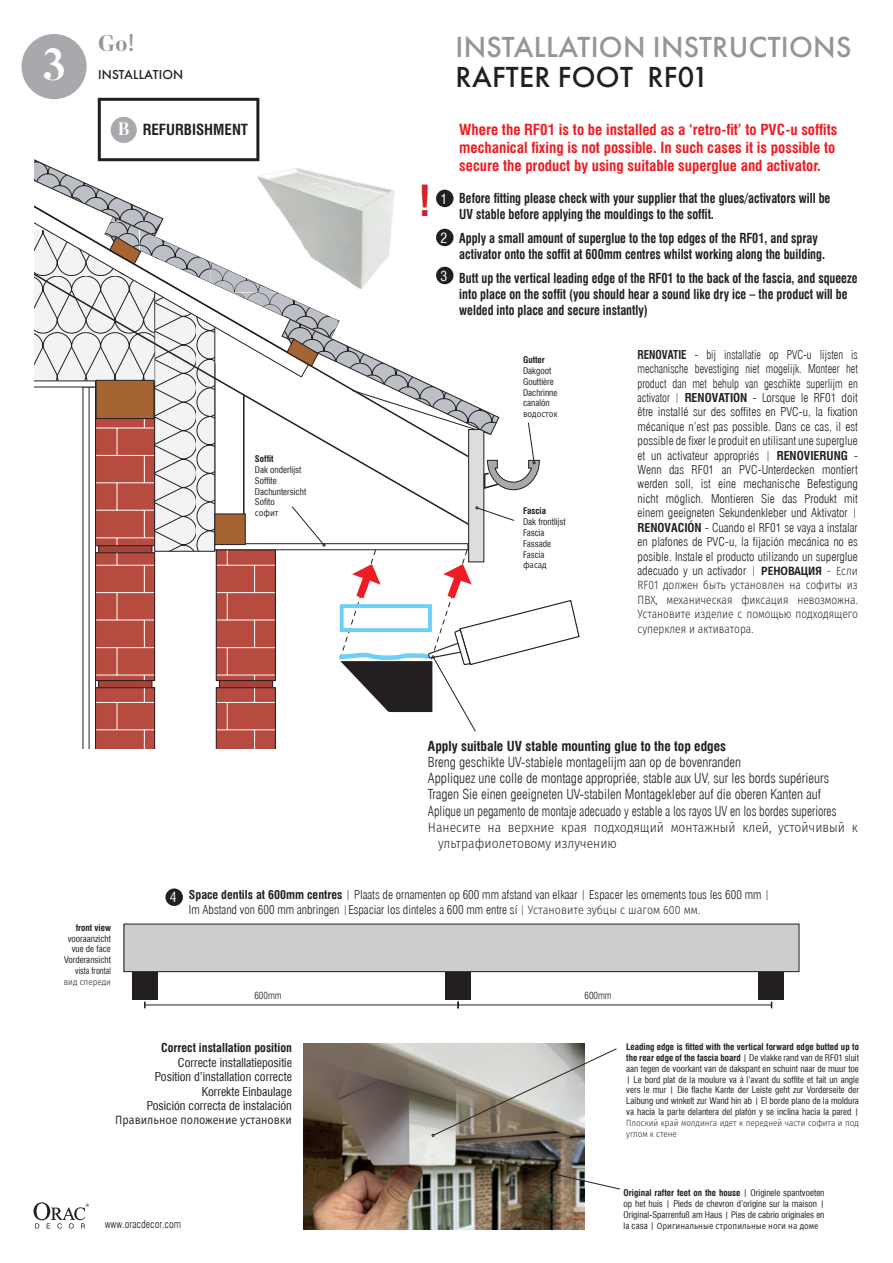
<style>
.page{position:relative;width:893px;height:1263px;background:#fff}
.page>*{position:absolute;margin:0;border:0;box-sizing:border-box;transform-origin:0 0}
.t1{font:700 45px "Butler";color:#fff}
.t2{font:700 condensed 41.85px "Swiss 721 TL";color:#d1232a}
.t3{font:500 30.15px "Futura PT";letter-spacing:.01em;color:#939598}
.t4{font:500 30.15px "Futura PT";letter-spacing:.01em;color:#231f20}
.t5{font:700 22.65px "Butler";color:#939598}
.t6{font:700 condensed 15px/18px "Swiss 721 TL";color:#ee1d23}
.t7{font:700 condensed 15px "Swiss 721 TL";color:#231f20}
.t8{font:condensed 13.8px "Swiss 721 TL";color:#fff}
.t9{font:700 condensed 13.5px/16.2px "Swiss 721 TL";color:#231f20;scale:.9 1}
.t10{font:300 condensed 13.5px/16.2px "Swiss 721 TL";color:#231f20}
.t11{font:300 13.5px/16.2px "Fira Sans";color:#231f20;scale:.9 1}
.t12{font:700 condensed 13.5px "Swiss 721 TL";color:#231f20}
.t13{font:500 13.5px "Futura PT";letter-spacing:.01em;color:#231f20}
.t14{font:300 condensed 12px/14.4px "Swiss 721 TL";color:#231f20;text-align:justify;scale:.9 1}
.t15{font:300 condensed 12px/14.4px "Swiss 721 TL";color:#231f20}
.t16{font:300 12px/14.4px "Fira Sans";color:#231f20;text-align:justify;scale:.85 1}
.t17{font:condensed 12px/14.4px "Swiss 721 TL";color:#231f20;text-align:right}
.t18{font:12px "Fira Sans";color:#231f20;scale:.9 1}
.t19{font:700 condensed 12px "Swiss 721 TL";color:#231f20}
.t20{font:300 condensed 10.5px "Swiss 721 TL";color:#231f20}
.t21{font:300 condensed 9.75px "Swiss 721 TL";color:#231f20}
.t22{font:condensed 9px/10.8px "Swiss 721 TL";color:#231f20}
.t23{font:300 9px/10.8px "Fira Sans";color:#231f20;scale:.9 1}
.t24{font:9px "Fira Sans";color:#231f20;scale:.9 1}
.t25{font:700 condensed 9px "Swiss 721 TL";color:#231f20}
.s1{font-family:"Butler";font-stretch:normal;font-size:18px;color:#fff}
.s2{font-weight:700}
.s3{font-family:"Fira Sans";font-weight:600;font-stretch:normal}
.s4{font-family:"Fira Sans";font-stretch:normal}
.s5{font-family:"Swiss 721 TL";font-stretch:condensed}
</style>
<div class="page">
<img style="left:304px;top:1043px;width:280px;height:187px">
<div style="left:21px;top:34px;width:66px;height:65px;background:#a8a9ad;border-radius:50%"></div>
<svg style="left:34px;top:1202px;width:55px;height:26px"></svg>
<svg style="left:500px;top:1161px;width:120px;height:29px"></svg>
<svg style="left:432px;top:1048px;width:185px;height:89px"></svg>
<div style="left:133px;top:966px;width:25px;height:34px;background:#231f20"></div>
<div style="left:446px;top:966px;width:25px;height:34px;background:#231f20"></div>
<div style="left:759px;top:966px;width:25px;height:34px;background:#231f20"></div>
<div style="left:124px;top:924px;width:675px;height:48px;background:#cccdcf"></div>
<div style="left:124px;top:924px;width:675px;height:48px;border:1px solid #231f20"></div>
<hr style="left:145px;top:1005px;width:313px;height:1px;background:#231f20">
<svg style="left:144px;top:1001px;width:2px;height:7px"></svg>
<hr style="left:458px;top:1005px;width:314px;height:1px;background:#231f20">
<svg style="left:457px;top:1001px;width:2px;height:7px"></svg>
<div style="left:165px;top:888px;width:18px;height:18px;background:#231f20;border-radius:50%"></div>
<div style="left:98px;top:98px;width:161px;height:63px;border:3px solid #231f20"></div>
<svg style="left:34px;top:115px;width:546px;height:633px"></svg>
<img style="left:253px;top:281px;width:26px;height:12px">
<h1 class="t1" style="left:42px;top:36px;width:25px">3</h1>
<h3 class="t5" style="left:98px;top:28px;width:38px">Go!</h3>
<h3 class="t13" style="left:98px;top:66px;width:87px">INSTALLATION</h3>
<h3 class="t7" style="left:118px;top:120px;width:132px"><span class="s1">B</span> REFURBISHMENT</h3>
<p class="t25" style="left:255px;top:453px;width:20px">Soffit</p>
<p class="t22" style="left:255px;top:464px;width:53px">Dak onderlĳst<br>Soffite<br>Dachuntersicht<br>Sofito</p>
<p class="t24" style="left:255px;top:507px;width:28px">софит</p>
<h3 class="t3" style="left:456px;top:29px;width:397px">INSTALLATION INSTRUCTIONS</h3>
<h3 class="t4" style="left:456px;top:59px;width:255px">RAFTER FOOT RF01</h3>
<h2 class="t2" style="left:419px;top:175px;width:14px">!</h2>
<h3 class="t8" style="left:441px;top:190px;width:8px">1</h3>
<h3 class="t8" style="left:441px;top:229px;width:8px">2</h3>
<h3 class="t8" style="left:441px;top:267px;width:8px">3</h3>
<h3 class="t6" style="left:459px;top:120px;width:380px">Where the RF01 is to be installed as a ‘retro-fit’ to PVC-u soffits mechanical fixing is not possible. In such cases it is possible to secure the product by using suitable superglue and activator.</h3>
<h3 class="t9" style="left:459px;top:190px;width:414px">Before fitting please check with your supplier that the glues/activators will be<br>UV stable before applying the mouldings to the soffit.</h3>
<h3 class="t9" style="left:459px;top:230px;width:408px">Apply a small amount of superglue to the top edges of the RF01, and spray activator onto the soffit at 600mm centres whilst working along the building.</h3>
<h3 class="t9" style="left:459px;top:270px;width:444px">Butt up the vertical leading edge of the RF01 to the back of the fascia, and squeeze into place on the soffit (you should hear a sound like dry ice – the product will be welded into place and secure instantly)</h3>
<p class="t25" style="left:523px;top:354px;width:23px">Gutter</p>
<p class="t22" style="left:523px;top:365px;width:36px">Dakgoot<br>Gouttière<br>Dachrinne canalón</p>
<p class="t24" style="left:523px;top:408px;width:40px">водосток</p>
<p class="t25" style="left:523px;top:505px;width:25px">Fascia</p>
<p class="t22" style="left:523px;top:516px;width:44px">Dak frontlĳst<br>Fascia<br>Fassade<br>Fascia</p>
<p class="t24" style="left:523px;top:559px;width:28px">фасад</p>
<p class="t14" style="left:638px;top:347px;width:246px"><span class="s2">RENOVATIE</span> - bĳ installatie op PVC-u lĳsten is mechanische bevestiging niet mogelĳk. Monteer het product dan met behulp van geschikte superlĳm en activator | <span class="s2">RENOVATION</span> - Lorsque le RF01 doit être installé sur des soffites en PVC-u, la fixation mécanique n’est pas possible. Dans ce cas, il est possible de fixer le produit en utilisant une superglue et un activateur appropriés | <span class="s2">RENOVIERUNG</span> - Wenn das RF01 an PVC-Unterdecken montiert werden soll, ist eine mechanische Befestigung nicht möglich. Montieren Sie das Produkt mit einem geeigneten Sekundenkleber und Aktivator | <span class="s2">RENOVACIÓN</span> - Cuando el RF01 se vaya a instalar en plafones de PVC-u, la fijación mecánica no es posible. Instale el producto utilizando un superglue adecuado y un activador | <span class="s3">РЕНОВАЦИЯ</span> <span class="s4">- Если</span></p>
<h3 class="t16" style="left:638px;top:578px;width:261px">RF01 должен быть установлен на софиты из ПВХ, механическая фиксация невозможна.<br>Установите изделие с помощью подходящего суперклея и активатора.</h3>
<h3 class="t12" style="left:428px;top:737px;width:300px">Apply suitbale UV stable mounting glue to the top edges</h3>
<p class="t10" style="left:428px;top:754px;width:410px">Breng geschikte UV-stabiele montagelĳm aan op de bovenranden<br>Appliquez une colle de montage appropriée, stable aux UV, sur les bords supérieurs Tragen Sie einen geeigneten UV-stabilen Montagekleber auf die oberen Kanten auf Aplique un pegamento de montaje adecuado y estable a los rayos UV en los bordes superiores</p>
<h3 class="t11" style="left:438px;top:819px;width:468px;text-indent:-10px">Нанесите на верхние края подходящий монтажный клей, устойчивый к ультрафиолетовому излучению</h3>
<h3 class="t8" style="left:170px;top:889px;width:8px">4</h3>
<h3 class="t15" style="left:189px;top:887px;width:583px"><span class="s2">Space dentils at 600mm centres</span> | Plaats de ornamenten op 600 mm afstand van elkaar | Espacer les ornements tous les 600 mm |<br>Im Abstand von 600 mm anbringen |Espaciar los dinteles a 600 mm entre sí | <span class="s4">Установите зубцы с шагом 600 мм.</span></h3>
<p class="t25" style="left:76px;top:922px;width:37px">front view</p>
<p class="t22" style="left:64px;top:933px;width:48px;text-align:right">vooraanzicht vue de face<br>Vorderansicht vista frontal</p>
<p class="t23" style="left:64px;top:976px;width:54px">вид спереди</p>
<p class="t21" style="left:254px;top:990px;width:29px">600mm</p>
<p class="t21" style="left:584px;top:990px;width:29px">600mm</p>
<h3 class="t19" style="left:161px;top:1040px;width:132px">Correct installation position</h3>
<h3 class="t17" style="left:147px;top:1055px;width:147px">Correcte installatiepositie<br>Position d’installation correcte<br>Korrekte Einbaulage<br>Posición correcta de instalación</h3>
<h3 class="t18" style="left:115px;top:1112px;width:198px">Правильное положение установки</h3>
<p class="t22" style="left:626px;top:1041px;width:234px;text-align:justify"><span class="s2">Leading edge is fitted with the vertical forward edge butted up to the rear edge of the fascia board</span> | De vlakke rand van de RF01 sluit aan tegen de voorkant van de dakspant en schuint naar de muur toe | Le bord plat de la moulure va à l’avant du soffite et fait un angle vers le mur | Die flache Kante der Leiste geht zur Vorderseite der Laibung und winkelt zur Wand hin ab | El borde plano de la moldura va hacia la parte delantera del plafón y se inclina hacia la pared |</p>
<p class="t23" style="left:626px;top:1117px;width:260px">Плоский край молдинга идет к передней части софита и под углом к стене</p>
<p class="t20" style="left:105px;top:1218px;width:78px">www.oracdecor.com</p>
<p class="t22" style="left:624px;top:1187px;width:202px;text-align:justify"><span class="s2">Original rafter feet on the house</span> | Originele spantvoeten op het huis | Pieds de chevron d’origine sur la maison | Original-Sparrenfuß am Haus | Pies de cabrio originales en</p>
<p class="t24" style="left:624px;top:1219px;width:218px"><span class="s5">la casa |</span> Оригинальные стропильные ноги на доме</p>
</div>
